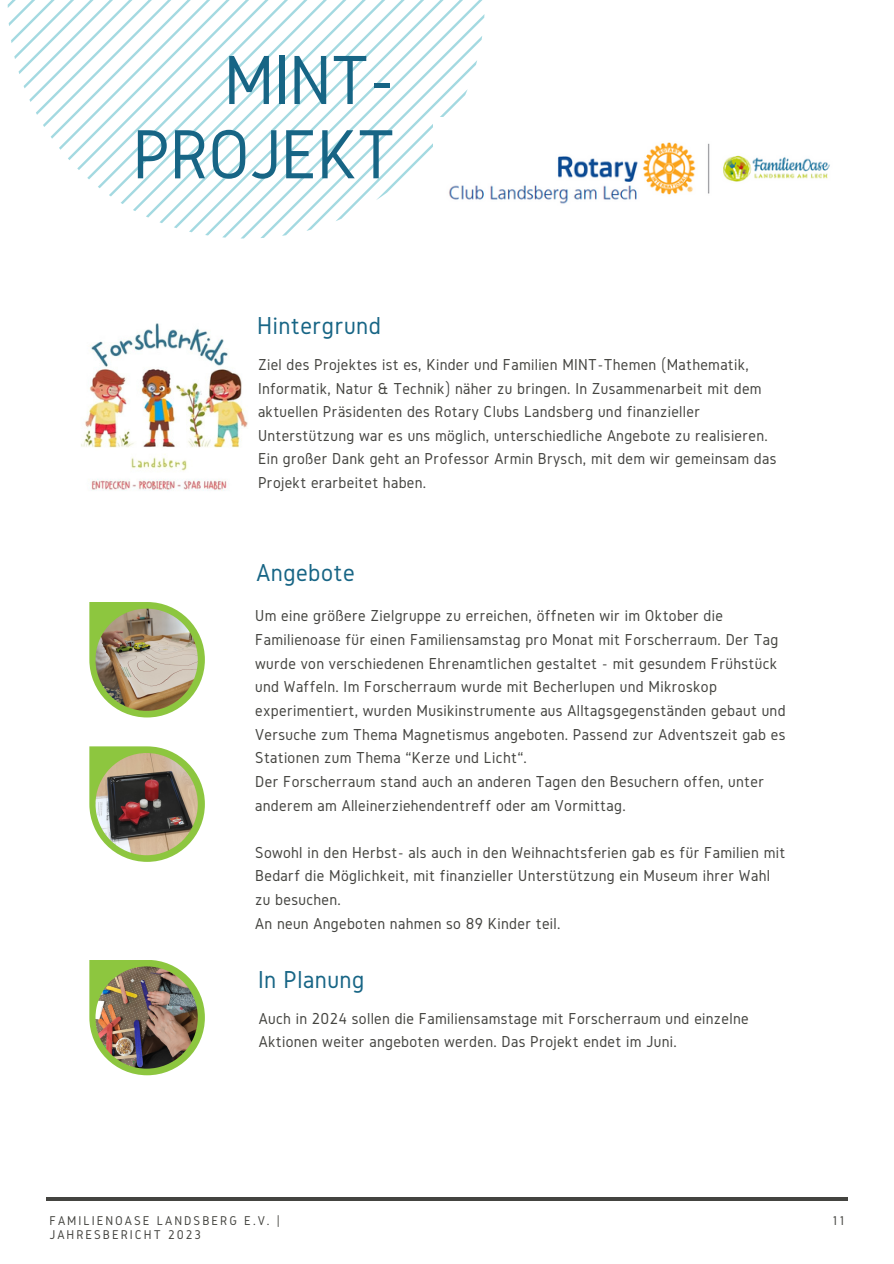
<style>
.page{position:relative;width:894px;height:1264px;background:#fff}
.page>*{position:absolute;margin:0;border:0;box-sizing:border-box;transform-origin:0 0}
.t1{font:72.15px/74.2px "Gidole";letter-spacing:-.01em;color:#176585;text-align:right}
.t2{font:25.5px "Gidole";letter-spacing:.02em;color:#176585}
.t3{font:16.5px/23.7px "Gidole";letter-spacing:.02em;color:#444440}
.t4{font:13.2px/14.7px "Gidole";letter-spacing:.15em;color:#444440}
</style>
<div class="page">
<svg style="left:8px;top:0;width:474px;height:236px"></svg>
<hr style="left:46px;top:1197px;width:801px;height:3px;background:#444440">
<img style="left:434px;top:117px;width:396px;height:119px">
<svg style="left:89px;top:602px;width:116px;height:115px"></svg>
<img style="left:95px;top:608px;width:103px;height:103px">
<svg style="left:89px;top:746px;width:116px;height:115px"></svg>
<img style="left:95px;top:753px;width:103px;height:102px">
<svg style="left:89px;top:960px;width:116px;height:115px"></svg>
<img style="left:95px;top:966px;width:103px;height:102px">
<img style="left:81px;top:323px;width:167px;height:168px">
<p class="t1" style="left:132px;top:42px;width:264px">MINT-<br>PROJEKT</p>
<h3 class="t2" style="left:257px;top:311px;width:125px">Hintergrund</h3>
<p class="t3" style="left:258px;top:352px;width:520px">Ziel des Projektes ist es, Kinder und Familien MINT-Themen (Mathematik, Informatik, Natur &amp; Technik) näher zu bringen. In Zusammenarbeit mit dem aktuellen Präsidenten des Rotary Clubs Landsberg und finanzieller Unterstützung war es uns möglich, unterschiedliche Angebote zu realisieren.<br>Ein großer Dank geht an Professor Armin Brysch, mit dem wir gemeinsam das Projekt erarbeitet haben.</p>
<p class="t2" style="left:256px;top:558px;width:100px">Angebote</p>
<h2 class="t3" style="left:255px;top:604px;width:531px">Um eine größere Zielgruppe zu erreichen, öffneten wir im Oktober die Familienoase für einen Familiensamstag pro Monat mit Forscherraum. Der Tag wurde von verschiedenen Ehrenamtlichen gestaltet - mit gesundem Frühstück und Waffeln. Im Forscherraum wurde mit Becherlupen und Mikroskop experimentiert, wurden Musikinstrumente aus Alltagsgegenständen gebaut und Versuche zum Thema Magnetismus angeboten. Passend zur Adventszeit gab es Stationen zum Thema “Kerze und Licht“.<br>Der Forscherraum stand auch an anderen Tagen den Besuchern offen, unter anderem am Alleinerziehendentreff oder am Vormittag.</h2>
<h3 class="t3" style="left:255px;top:840px;width:531px">Sowohl in den Herbst- als auch in den Weihnachtsferien gab es für Familien mit Bedarf die Möglichkeit, mit finanzieller Unterstützung ein Museum ihrer Wahl zu besuchen.<br>An neun Angeboten nahmen so 89 Kinder teil.</h3>
<h3 class="t2" style="left:258px;top:965px;width:108px">In Planung</h3>
<h2 class="t3" style="left:259px;top:1005px;width:491px">Auch in 2024 sollen die Familiensamstage mit Forscherraum und einzelne<br>Aktionen weiter angeboten werden. Das Projekt endet im Juni.</h2>
<p class="t4" style="left:49px;top:1212px;width:232px">FAMILIENOASE LANDSBERG E.V. |<br>JAHRESBERICHT 2023</p>
<h2 class="t4" style="left:832px;top:1213px;width:13px">11</h2>
</div>
